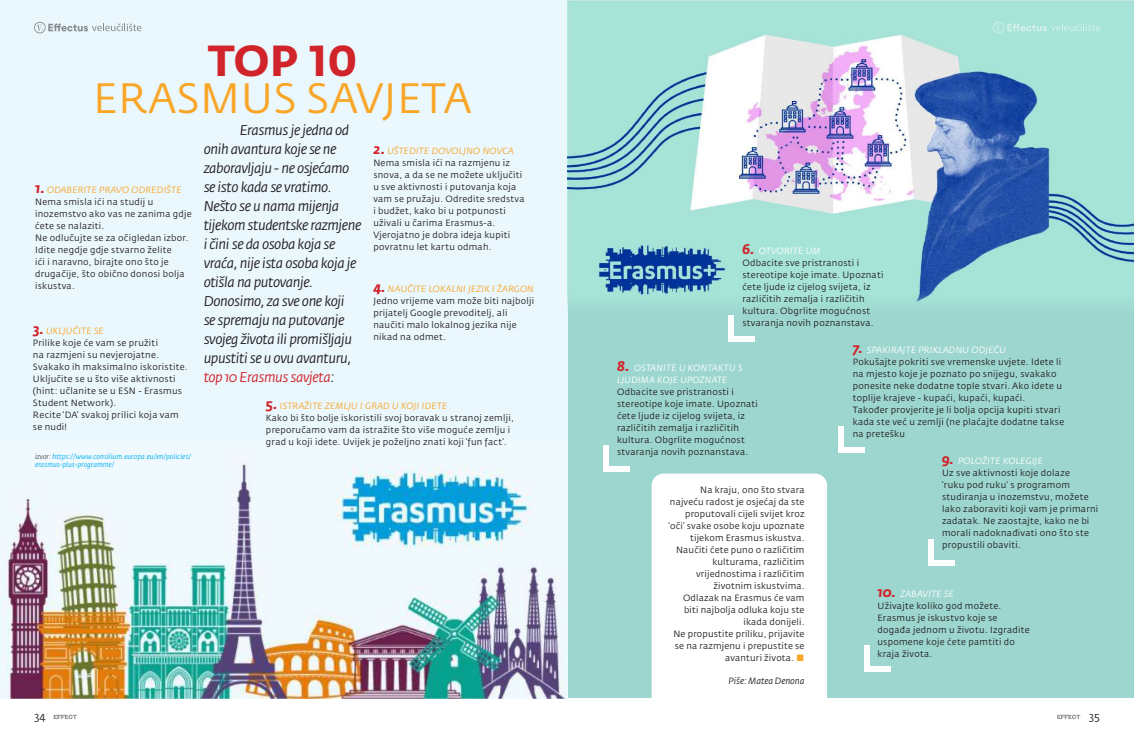
<style>
.page{position:relative;width:1134px;height:746px;background:#fff}
.page>*{position:absolute;margin:0;border:0;box-sizing:border-box;transform-origin:0 0}
.t1{font:700 43px "Fedra Sans Std";color:#d1232a}
.t2{font:42px "Fedra Sans Std";letter-spacing:.01em;color:#f9a628}
.t3{font:italic 14px/19px "Fedra Sans Std";letter-spacing:-.03em;color:#231f20}
.t4{font:11px "Fedra Sans Std";color:#231f20}
.t5{font:9px/12px "Fedra Sans Std";letter-spacing:.03em;color:#231f20}
.t6{font:italic 9px/12px "Fedra Sans Std";letter-spacing:.03em;color:#fff}
.t7{font:italic 9px "Fedra Sans Std";letter-spacing:-.005em;color:#231f20}
.t8{font:italic 7px/8px "Fedra Sans Std";color:#00aeef}
.s1{font-weight:700;font-style:italic;font-size:14px;color:#d1232a}
.s2{font-style:italic;color:#f9a628}
.s3{color:#d1232a}
.s4{font-weight:300;color:#231f20}
.s5{font-style:italic;color:#fff}
.s6{font-weight:700;font-size:14px;color:#d1232a}
.s7{color:#f9a628}
</style>
<div class="page">
<svg style="left:54px;top:714px;width:23px;height:5px"></svg>
<svg style="left:1057px;top:714px;width:23px;height:5px"></svg>
<div style="left:567px;top:198px;width:567px;height:499px;background:#9cd6cf"></div>
<div style="left:0;top:0;width:567px;height:697px;background:#eaf7fd"></div>
<img style="left:568px;top:0;width:566px;height:302px">
<img style="left:0;top:442px;width:568px;height:256px">
<svg style="left:34px;top:22px;width:107px;height:11px"></svg>
<svg style="left:993px;top:22px;width:107px;height:11px"></svg>
<div style="left:864px;top:666px;width:26px;height:5px;background:#fff"></div>
<div style="left:864px;top:645px;width:5px;height:26px;background:#fff"></div>
<div style="left:928px;top:560px;width:26px;height:5px;background:#fff"></div>
<div style="left:928px;top:539px;width:5px;height:26px;background:#fff"></div>
<div style="left:603px;top:466px;width:26px;height:5px;background:#fff"></div>
<div style="left:603px;top:445px;width:5px;height:26px;background:#fff"></div>
<div style="left:728px;top:336px;width:26px;height:5px;background:#fff"></div>
<div style="left:728px;top:315px;width:5px;height:26px;background:#fff"></div>
<div style="left:838px;top:447px;width:27px;height:5px;background:#fff"></div>
<div style="left:838px;top:426px;width:6px;height:26px;background:#fff"></div>
<div style="left:652px;top:473px;width:175px;height:238px;background:#fff;border-radius:12px"></div>
<h1 class="t1" style="left:208px;top:34px;width:151px">TOP 10</h1>
<h2 class="t2" style="left:93px;top:72px;width:380px">ERASMUS SAVJETA</h2>
<p class="t5" style="left:373px;top:145px;width:153px"><span class="s1">2.</span> <span class="s2">UŠTEDITE DOVOLJNO NOVCA<br></span>Nema smisla ići na razmjenu iz snova, a da se ne možete uključiti u sve aktivnosti i putovanja koja vam se pružaju. Odredite sredstva i budžet, kako bi u potpunosti uživali u čarima Erasmus-a.<br>Vjerojatno je dobra ideja kupiti povratnu let kartu odmah.</p>
<p class="t3" style="left:204px;top:120px;width:159px;text-indent:36px">Erasmus je jedna od onih avantura koje se ne zaboravljaju - ne osjećamo se isto kada se vratimo.<br>Nešto se u nama mijenja tijekom studentske razmjene i čini se da osoba koja se vraća, nije ista osoba koja je otišla na putovanje.<br>Donosimo, za sve one koji<br>se spremaju na putovanje svojeg života ili promišljaju upustiti se u ovu avanturu, <span class="s3">top 10 Erasmus savjeta</span>:</p>
<p class="t5" style="left:35px;top:183px;width:158px"><span class="s1">1.</span> <span class="s2">ODABERITE PRAVO ODREDIŠTE<br></span>Nema smisla ići na studij u inozemstvo ako vas ne zanima gdje ćete se nalaziti.<br>Ne odlučujte se za očigledan izbor.<br>Idite negdje gdje stvarno želite<br>ići i naravno, birajte ono što je drugačije, što obično donosi bolja iskustva.</p>
<p class="t5" style="left:373px;top:283px;width:162px"><span class="s1">4.</span> <span class="s2">NAUČITE LOKALNI JEZIK I ŽARGON<br></span>Jedno vrijeme vam može biti najbolji prijatelj Google prevoditelj, ali naučiti malo lokalnog jezika nije nikad na odmet.</p>
<p class="t5" style="left:33px;top:324px;width:156px"><span class="s1">3.</span> <span class="s2">UKLJUČITE SE<br></span>Prilike koje će vam se pružiti<br>na razmjeni su nevjerojatne.<br>Svakako ih maksimalno iskoristite.<br>Uključite se u što više aktivnosti (hint: učlanite se u ESN - Erasmus<br>Student Network).<br>Recite ‘DA’ svakoj prilici koja vam se nudi!</p>
<p class="t5" style="left:266px;top:399px;width:249px"><span class="s1">5.</span> <span class="s2">ISTRAŽITE ZEMLJU I GRAD U KOJI IDETE<br></span>Kako bi što bolje iskoristili svoj boravak u stranoj zemlji, preporučamo vam da istražite što više moguće zemlju i grad u koji idete. Uvijek je poželjno znati koji ‘fun fact’.</p>
<p class="t8" style="left:35px;top:452px;width:157px"><span class="s4">izvor:</span> https://www.consilium.europa.eu/en/policies/ erasmus-plus-programme/</p>
<p class="t5" style="left:742px;top:245px;width:142px"><span class="s1">6.</span> <span class="s5">OTVORITE UM<br></span>Odbacite sve pristranosti i stereotipe koje imate. Upoznati ćete ljude iz cijelog svijeta, iz različitih zemalja i različitih kultura. Obgrlite mogućnost stvaranja novih poznanstava.</p>
<p class="t6" style="left:617px;top:362px;width:127px"><span class="s6">8.</span> OSTANITE U KONTAKTU S<br>LJUDIMA KOJE UPOZNATE</p>
<p class="t5" style="left:617px;top:386px;width:142px">Odbacite sve pristranosti i stereotipe koje imate. Upoznati ćete ljude iz cijelog svijeta, iz različitih zemalja i različitih kultura. Obgrlite mogućnost stvaranja novih poznanstava.</p>
<p class="t5" style="left:668px;top:484px;width:138px;text-align:right">Na kraju, ono što stvara najveću radost je osjećaj da ste proputovali cijeli svijet kroz ‘oči’ svake osobe koju upoznate tijekom Erasmus iskustva.<br>Naučiti ćete puno o različitim kulturama, različitim vrijednostima i različitim životnim iskustvima.<br>Odlazak na Erasmus će vam biti najbolja odluka koju ste ikada donijeli.<br>Ne propustite priliku, prijavite se na razmjenu i prepustite se avanturi života. <span class="s7">■</span></p>
<p class="t7" style="left:729px;top:675px;width:77px">Piše: Matea Denona</p>
<p class="t5" style="left:853px;top:344px;width:213px"><span class="s1">7.</span> <span class="s5">SPAKIRAJTE PRIKLADNU ODJEĆU<br></span>Pokušajte pokriti sve vremenske uvjete. Idete li na mjesto koje je poznato po snijegu, svakako ponesite neke dodatne tople stvari. Ako idete u toplije krajeve - kupaći, kupaći, kupaći.<br>Također provjerite je li bolja opcija kupiti stvari kada ste već u zemlji (ne plaćajte dodatne takse na pretešku</p>
<p class="t5" style="left:942px;top:455px;width:158px"><span class="s1">9.</span> <span class="s5">POLOŽITE KOLEGIJE<br></span>Uz sve aktivnosti koje dolaze<br>‘ruku pod ruku’ s programom studiranja u inozemstvu, možete lako zaboraviti koji vam je primarni zadatak. Ne zaostajte, kako ne bi morali nadoknađivati ono što ste propustili obaviti.</p>
<p class="t5" style="left:877px;top:588px;width:154px"><span class="s1">10.</span> <span class="s5">ZABAVITE SE<br></span>Uživajte koliko god možete.<br>Erasmus je iskustvo koje se događa jednom u životu. Izgradite uspomene koje ćete pamtiti do kraja života.</p>
<p class="t4" style="left:34px;top:709px;width:13px">34</p>
<p class="t4" style="left:1089px;top:709px;width:13px">35</p>
</div>
